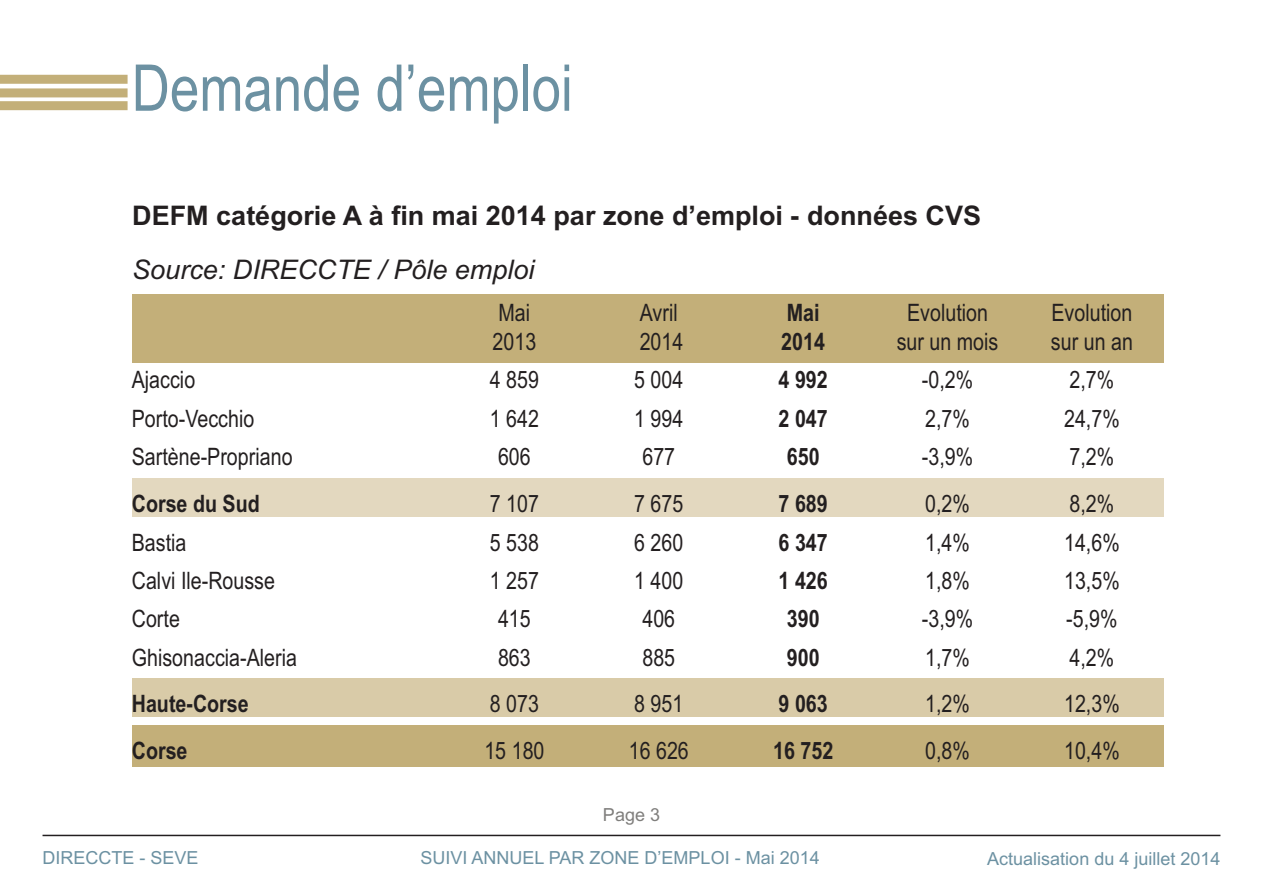
<style>
.page{position:relative;width:1263px;height:893px;background:#fff}
.page>*{position:absolute;margin:0;border:0;box-sizing:border-box;transform-origin:0 0}
.t1{font:64.5px "Arial Narrow";color:#6c91a2}
.t2{font:700 27px "Arial";color:#231f20}
.t3{font:italic 27px "Arial";color:#231f20}
.t4{font:24px/28.8px "Arial Narrow";color:#231f20}
.t5{font:700 24px/28.8px "Arial Narrow";color:#231f20}
.t6{font:18px "Arial";color:#6c91a2}
.t7{font:18px "Arial";color:#7f7e7c}
</style>
<div class="page">
<div style="left:0;top:75px;width:128px;height:9px;background:#c3af79"></div>
<div style="left:0;top:101px;width:128px;height:9px;background:#c3af79"></div>
<div style="left:0;top:88px;width:128px;height:9px;background:#c3af79"></div>
<div style="left:132px;top:295px;width:310px;height:68px;background:#c3af79"></div>
<div style="left:442px;top:295px;width:145px;height:68px;background:#c3af79"></div>
<div style="left:587px;top:295px;width:144px;height:68px;background:#c3af79"></div>
<div style="left:731px;top:295px;width:144px;height:68px;background:#c3af79"></div>
<div style="left:875px;top:295px;width:145px;height:68px;background:#c3af79"></div>
<div style="left:1020px;top:295px;width:144px;height:68px;background:#c3af79"></div>
<div style="left:132px;top:478px;width:310px;height:39px;background:#e3d8bf"></div>
<div style="left:442px;top:478px;width:145px;height:39px;background:#e3d8bf"></div>
<div style="left:587px;top:478px;width:144px;height:39px;background:#e3d8bf"></div>
<div style="left:731px;top:478px;width:144px;height:39px;background:#e3d8bf"></div>
<div style="left:875px;top:478px;width:145px;height:39px;background:#e3d8bf"></div>
<div style="left:1020px;top:478px;width:144px;height:39px;background:#e3d8bf"></div>
<div style="left:132px;top:679px;width:310px;height:38px;background:#d9cba8"></div>
<div style="left:442px;top:679px;width:145px;height:38px;background:#d9cba8"></div>
<div style="left:587px;top:679px;width:144px;height:38px;background:#d9cba8"></div>
<div style="left:731px;top:679px;width:144px;height:38px;background:#d9cba8"></div>
<div style="left:875px;top:679px;width:145px;height:38px;background:#d9cba8"></div>
<div style="left:1020px;top:679px;width:144px;height:38px;background:#d9cba8"></div>
<div style="left:132px;top:726px;width:310px;height:38px;background:#c3af79"></div>
<div style="left:442px;top:726px;width:145px;height:38px;background:#c3af79"></div>
<div style="left:587px;top:726px;width:144px;height:38px;background:#c3af79"></div>
<div style="left:731px;top:726px;width:144px;height:38px;background:#c3af79"></div>
<div style="left:875px;top:726px;width:145px;height:38px;background:#c3af79"></div>
<div style="left:1020px;top:726px;width:144px;height:38px;background:#c3af79"></div>
<hr style="left:132px;top:764px;width:310px;height:2px;background:#c3af79">
<hr style="left:442px;top:764px;width:145px;height:2px;background:#c3af79">
<hr style="left:587px;top:764px;width:144px;height:2px;background:#c3af79">
<hr style="left:731px;top:764px;width:144px;height:2px;background:#c3af79">
<hr style="left:875px;top:764px;width:145px;height:2px;background:#c3af79">
<hr style="left:1020px;top:764px;width:144px;height:2px;background:#c3af79">
<hr style="left:43px;top:835px;width:1177px;height:1px;background:#231f20">
<h1 class="t1" style="left:132px;top:51px;width:442px">Demande d’emploi</h1>
<p class="t2" style="left:132px;top:200px;width:850px">DEFM catégorie A à fin mai 2014 par zone d’emploi - données CVS</p>
<p class="t3" style="left:132px;top:254px;width:404px">Source: DIRECCTE / Pôle emploi</p>
<p class="t4" style="left:493px;top:298px;width:45px">Mai<br>2013</p>
<p class="t4" style="left:640px;top:298px;width:45px">Avril<br>2014</p>
<p class="t5" style="left:781px;top:298px;width:45px">Mai<br>2014</p>
<p class="t4" style="left:897px;top:298px;width:103px;text-align:center">Evolution sur un mois</p>
<p class="t4" style="left:1051px;top:298px;width:84px">Evolution sur un an</p>
<p class="t4" style="left:132px;top:366px;width:65px">Ajaccio</p>
<p class="t4" style="left:490px;top:366px;width:51px">4 859</p>
<p class="t4" style="left:634px;top:366px;width:51px">5 004</p>
<p class="t5" style="left:778px;top:366px;width:51px">4 992</p>
<p class="t4" style="left:922px;top:366px;width:53px">-0,2%</p>
<p class="t4" style="left:1069px;top:366px;width:46px">2,7%</p>
<p class="t4" style="left:132px;top:404px;width:124px">Porto-Vecchio</p>
<p class="t4" style="left:490px;top:404px;width:51px">1 642</p>
<p class="t4" style="left:634px;top:404px;width:51px">1 994</p>
<p class="t5" style="left:778px;top:404px;width:51px">2 047</p>
<p class="t4" style="left:925px;top:404px;width:46px">2,7%</p>
<p class="t4" style="left:1064px;top:404px;width:57px">24,7%</p>
<p class="t4" style="left:132px;top:443px;width:162px">Sartène-Propriano</p>
<p class="t4" style="left:498px;top:443px;width:34px">606</p>
<p class="t4" style="left:642px;top:443px;width:34px">677</p>
<p class="t5" style="left:787px;top:443px;width:34px">650</p>
<p class="t4" style="left:922px;top:443px;width:53px">-3,9%</p>
<p class="t4" style="left:1069px;top:443px;width:46px">7,2%</p>
<p class="t5" style="left:132px;top:489px;width:129px">Corse du Sud</p>
<p class="t4" style="left:490px;top:489px;width:51px">7 107</p>
<p class="t4" style="left:634px;top:489px;width:51px">7 675</p>
<p class="t5" style="left:778px;top:489px;width:51px">7 689</p>
<p class="t4" style="left:925px;top:489px;width:46px">0,2%</p>
<p class="t4" style="left:1069px;top:489px;width:46px">8,2%</p>
<p class="t4" style="left:132px;top:528px;width:56px">Bastia</p>
<p class="t4" style="left:490px;top:528px;width:51px">5 538</p>
<p class="t4" style="left:634px;top:528px;width:51px">6 260</p>
<p class="t5" style="left:779px;top:528px;width:51px">6 347</p>
<p class="t4" style="left:925px;top:528px;width:46px">1,4%</p>
<p class="t4" style="left:1064px;top:528px;width:57px">14,6%</p>
<p class="t4" style="left:132px;top:566px;width:145px">Calvi Ile-Rousse</p>
<p class="t4" style="left:490px;top:566px;width:51px">1 257</p>
<p class="t4" style="left:634px;top:566px;width:51px">1 400</p>
<p class="t5" style="left:779px;top:566px;width:51px">1 426</p>
<p class="t4" style="left:925px;top:566px;width:46px">1,8%</p>
<p class="t4" style="left:1064px;top:566px;width:57px">13,5%</p>
<p class="t4" style="left:132px;top:605px;width:50px">Corte</p>
<p class="t4" style="left:498px;top:605px;width:34px">415</p>
<p class="t4" style="left:642px;top:605px;width:34px">406</p>
<p class="t5" style="left:787px;top:605px;width:34px">390</p>
<p class="t4" style="left:922px;top:605px;width:53px">-3,9%</p>
<p class="t4" style="left:1066px;top:605px;width:53px">-5,9%</p>
<p class="t4" style="left:132px;top:643px;width:167px">Ghisonaccia-Aleria</p>
<p class="t4" style="left:498px;top:643px;width:34px">863</p>
<p class="t4" style="left:642px;top:643px;width:34px">885</p>
<p class="t5" style="left:787px;top:643px;width:34px">900</p>
<p class="t4" style="left:925px;top:643px;width:46px">1,7%</p>
<p class="t4" style="left:1069px;top:643px;width:46px">4,2%</p>
<p class="t5" style="left:132px;top:689px;width:118px">Haute-Corse</p>
<p class="t4" style="left:490px;top:689px;width:51px">8 073</p>
<p class="t4" style="left:634px;top:689px;width:51px">8 951</p>
<p class="t5" style="left:778px;top:689px;width:51px">9 063</p>
<p class="t4" style="left:925px;top:689px;width:46px">1,2%</p>
<p class="t4" style="left:1064px;top:689px;width:57px">12,3%</p>
<p class="t5" style="left:132px;top:736px;width:57px">Corse</p>
<p class="t4" style="left:484px;top:736px;width:62px">15 180</p>
<p class="t4" style="left:629px;top:736px;width:62px">16 626</p>
<p class="t5" style="left:773px;top:736px;width:62px">16 752</p>
<p class="t4" style="left:925px;top:736px;width:46px">0,8%</p>
<p class="t4" style="left:1064px;top:736px;width:57px">10,4%</p>
<p class="t7" style="left:603px;top:804px;width:59px">Page 3</p>
<p class="t6" style="left:43px;top:847px;width:158px">DIRECCTE - SEVE</p>
<p class="t6" style="left:421px;top:847px;width:401px">SUIVI ANNUEL PAR ZONE D’EMPLOI - Mai 2014</p>
<p class="t6" style="left:987px;top:848px;width:235px">Actualisation du 4 juillet 2014</p>
</div>
